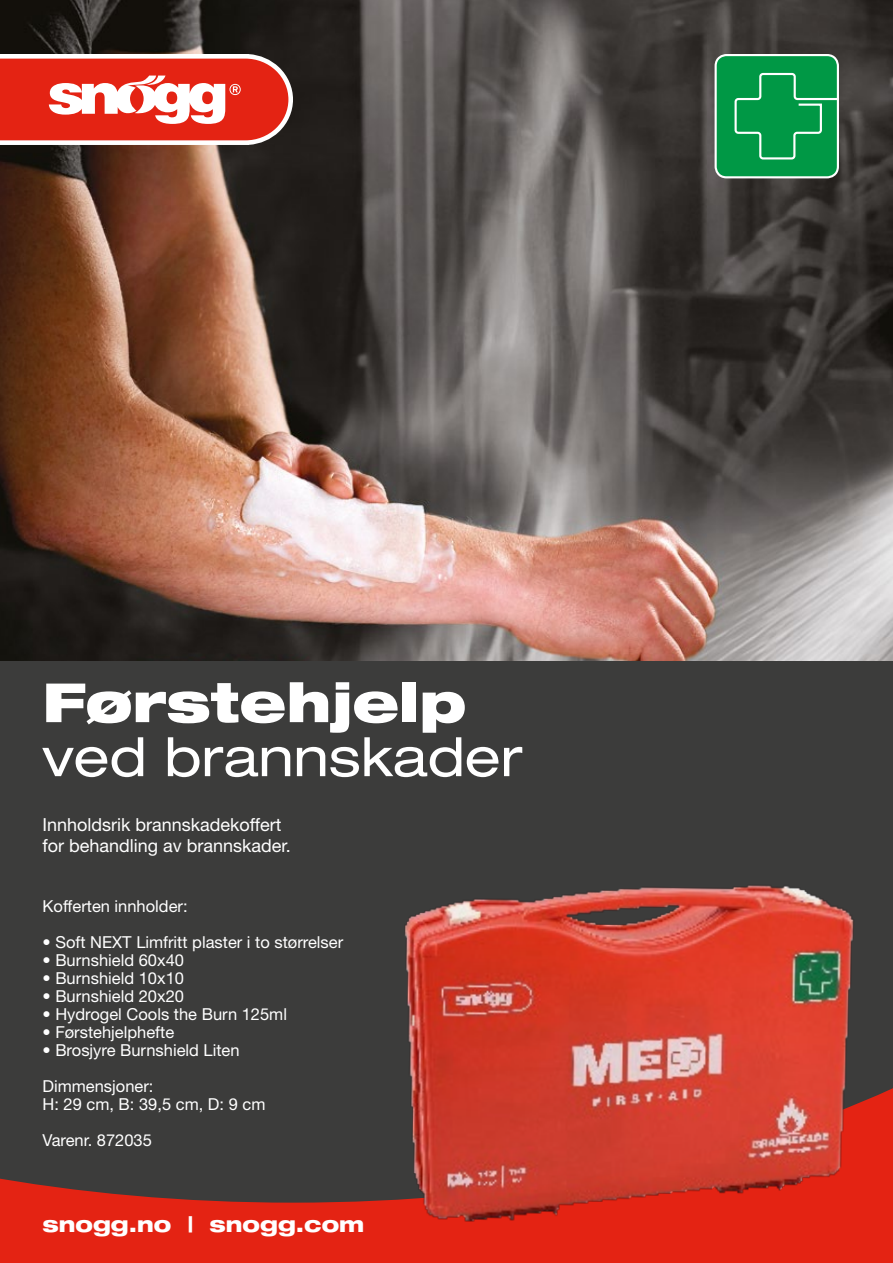
<style>
.page{position:relative;width:893px;height:1263px;background:#fff}
.page>*{position:absolute;margin:0;border:0;box-sizing:border-box;transform-origin:0 0}
.t1{font:expanded 54px "Helvetica Neue LT Std";color:#fff}
.t2{font:900 expanded 54px "Helvetica Neue LT Std";color:#fff}
.t3{font:800 expanded 21.45px "Helvetica Neue LT Std";color:#fff}
.t4{font:18px/21px "Helvetica Neue LT Std";color:#fff}
.t5{font:16.5px/36px "Helvetica Neue LT Std";color:#fff}
</style>
<div class="page">
<img style="left:0;top:0;width:893px;height:661px">
<div style="left:716px;top:55px;width:122px;height:122px;background:#009845;border-radius:11px"></div>
<div style="left:715px;top:54px;width:124px;height:124px;border:2px solid #fff;border-radius:11px"></div>
<svg style="left:734px;top:72px;width:105px;height:89px"></svg>
<svg style="left:0;top:54px;width:293px;height:91px"></svg>
<div style="left:0;top:661px;width:893px;height:587px;background:#3c3c3b"></div>
<svg style="left:0;top:1178px;width:893px;height:85px;background:#cc2618"></svg>
<img style="left:345px;top:885px;width:548px;height:351px">
<h1 class="t2" style="left:43px;top:667px;width:425px">Førstehjelp</h1>
<h1 class="t1" style="left:43px;top:724px;width:482px">ved brannskader</h1>
<p class="t4" style="left:43px;top:814px;width:250px">Innholdsrik brannskadekoffert for behandling av brannskader.</p>
<p class="t5" style="left:43px;top:888px;width:147px">Kofferten innholder:</p>
<p class="t5" style="left:43px;top:924px;width:302px">• Soft NEXT Limfritt plaster i to størrelser</p>
<p class="t5" style="left:43px;top:942px;width:143px">• Burnshield 60x40</p>
<p class="t5" style="left:43px;top:960px;width:143px">• Burnshield 10x10</p>
<p class="t5" style="left:43px;top:978px;width:143px">• Burnshield 20x20</p>
<p class="t5" style="left:43px;top:996px;width:246px">• Hydrogel Cools the Burn 125ml</p>
<p class="t5" style="left:43px;top:1014px;width:133px">• Førstehjelphefte</p>
<p class="t5" style="left:43px;top:1032px;width:199px">• Brosjyre Burnshield Liten<br>Dimmensjoner:</p>
<p class="t5" style="left:43px;top:1086px;width:224px">H: 29 cm, B: 39,5 cm, D: 9 cm<br>Varenr. 872035</p>
<h2 class="t3" style="left:37px;top:1203px;width:323px">snogg.no | snogg.com</h2>
<h2 class="t3" style="left:43px;top:1210px;width:323px">snogg.no | snogg.com</h2>
</div>
